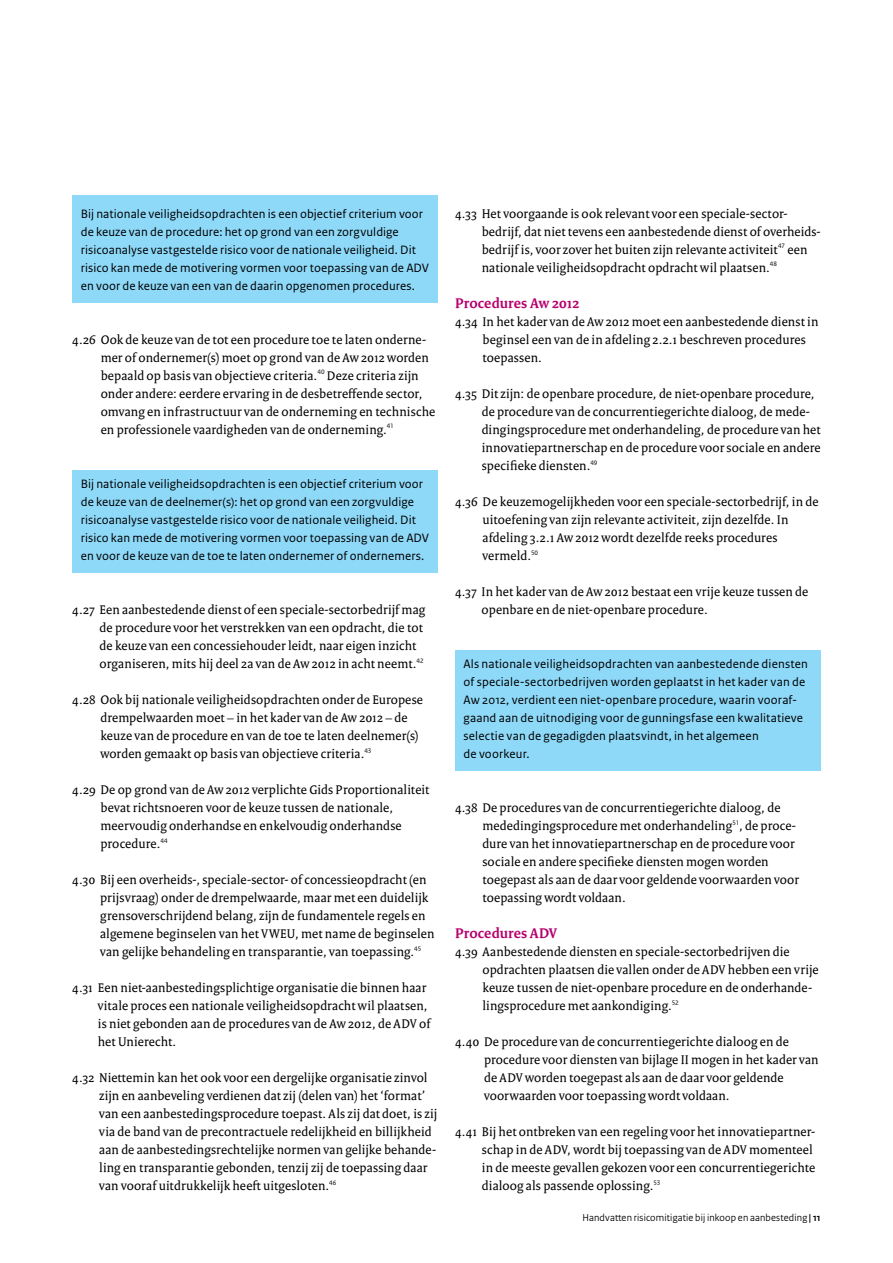
<style>
.page{position:relative;width:893px;height:1263px;background:#fff}
.page>*{position:absolute;margin:0;border:0;box-sizing:border-box;transform-origin:0 0}
.t1{font:700 15px "Rijksoverheid Serif";letter-spacing:.005em;color:#b6006d}
.t2{font:13.5px/18px "Rijksoverheid Serif";letter-spacing:.01em;color:#000}
.t3{font:12.75px/18px "Rijksoverheid Sans Text";letter-spacing:.01em;color:#000}
.t4{font:10.5px "Rijksoverheid Sans Heading";letter-spacing:.015em;color:#000}
.s1{font-weight:700}
</style>
<div class="page">
<div style="left:72px;top:195px;width:366px;height:108px;background:#8ed8f8"></div>
<div style="left:72px;top:470px;width:366px;height:103px;background:#8ed8f8"></div>
<div style="left:455px;top:650px;width:366px;height:121px;background:#8ed8f8"></div>
<p class="t3" style="left:81px;top:205px;width:350px">Bij nationale veiligheidsopdrachten is een objectief criterium voor de keuze van de procedure: het op grond van een zorgvuldige risicoanalyse vastgestelde risico voor de nationale veiligheid. Dit risico kan mede de motivering vormen voor toepassing van de ADV en voor de keuze van een van de daarin opgenomen procedures.</p>
<p class="t2" style="left:101px;top:330px;width:336px;text-indent:-28px">4.26 Ook de keuze van de tot een procedure toe te laten onderne&shy;mer of ondernemer(s) moet op grond van de Aw 2012 worden bepaald op basis van objectieve criteria.<sup>40</sup> Deze criteria zijn onder andere: eerdere ervaring in de desbetreffende sector, omvang en infrastructuur van de onderneming en technische en professionele vaardigheden van de onderneming.<sup>41</sup></p>
<p class="t3" style="left:81px;top:475px;width:350px">Bij nationale veiligheidsopdrachten is een objectief criterium voor de keuze van de deelnemer(s): het op grond van een zorgvuldige risicoanalyse vastgestelde risico voor de nationale veiligheid. Dit risico kan mede de motivering vormen voor toepassing van de ADV en voor de keuze van de toe te laten ondernemer of ondernemers.</p>
<p class="t2" style="left:100px;top:600px;width:327px;text-indent:-27px">4.27 Een aanbestedende dienst of een speciale-sectorbedrijf mag de procedure voor het verstrekken van een opdracht, die tot de keuze van een concessiehouder leidt, naar eigen inzicht organiseren, mits hij deel 2a van de Aw 2012 in acht neemt.<sup>42</sup></p>
<p class="t2" style="left:100px;top:690px;width:324px;text-indent:-28px">4.28 Ook bij nationale veiligheidsopdrachten onder de Europese drempelwaarden moet – in het kader van de Aw 2012 – de keuze van de procedure en van de toe te laten deelnemer(s) worden gemaakt op basis van objectieve criteria.<sup>43</sup></p>
<p class="t2" style="left:100px;top:780px;width:330px;text-indent:-28px">4.29 De op grond van de Aw 2012 verplichte Gids Proportionaliteit bevat richtsnoeren voor de keuze tussen de nationale, meervoudig onderhandse en enkelvoudig onderhandse procedure.<sup>44</sup></p>
<p class="t2" style="left:100px;top:870px;width:336px;text-indent:-28px">4.30 Bij een overheids-, speciale-sector- of concessieopdracht (en prijsvraag) onder de drempelwaarde, maar met een duidelijk grensoverschrijdend belang, zijn de fundamentele regels en algemene beginselen van het VWEU, met name de beginselen van gelijke behandeling en transparantie, van toepassing.<sup>45</sup></p>
<p class="t2" style="left:98px;top:978px;width:334px;text-indent:-26px">4.31 Een niet-aanbestedingsplichtige organisatie die binnen haar vitale proces een nationale veiligheidsopdracht wil plaatsen, is niet gebonden aan de procedures van de Aw 2012, de ADV of het Unierecht.</p>
<p class="t2" style="left:99px;top:1068px;width:340px;text-indent:-27px">4.32 Niettemin kan het ook voor een dergelijke organisatie zinvol zijn en aanbeveling verdienen dat zij (delen van) het ‘format’ van een aanbestedingsprocedure toepast. Als zij dat doet, is zij via de band van de precontractuele redelijkheid en billijkheid aan de aanbestedingsrechtelijke normen van gelijke behande&shy;ling en transparantie gebonden, tenzij zij de toepassing daar van vooraf uitdrukkelijk heeft uitgesloten.<sup>46</sup></p>
<p class="t2" style="left:482px;top:204px;width:340px;text-indent:-27px">4.33 Het voorgaande is ook relevant voor een speciale-sector&shy;bedrijf, dat niet tevens een aanbestedende dienst of overheids&shy;bedrijf is, voor zover het buiten zijn relevante activiteit<sup>47</sup> een nationale veiligheidsopdracht opdracht wil plaatsen.<sup>48</sup></p>
<p class="t1" style="left:455px;top:294px;width:126px">Procedures Aw 2012</p>
<p class="t2" style="left:482px;top:312px;width:338px;text-indent:-27px">4.34 In het kader van de Aw 2012 moet een aanbestedende dienst in beginsel een van de in afdeling 2.2.1 beschreven procedures toepassen.</p>
<p class="t2" style="left:482px;top:384px;width:340px;text-indent:-27px">4.35 Dit zijn: de openbare procedure, de niet-openbare procedure, de procedure van de concurrentiegerichte dialoog, de mede&shy;dingingsprocedure met onderhandeling, de procedure van het innovatiepartnerschap en de procedure voor sociale en andere specifieke diensten.<sup>49</sup></p>
<p class="t2" style="left:483px;top:492px;width:338px;text-indent:-28px">4.36 De keuzemogelijkheden voor een speciale-sectorbedrijf, in de uitoefening van zijn relevante activiteit, zijn dezelfde. In afdeling 3.2.1 Aw 2012 wordt dezelfde reeks procedures vermeld.<sup>50</sup></p>
<p class="t2" style="left:482px;top:582px;width:328px;text-indent:-27px">4.37 In het kader van de Aw 2012 bestaat een vrije keuze tussen de openbare en de niet-openbare procedure.</p>
<p class="t3" style="left:463px;top:655px;width:346px">Als nationale veiligheidsopdrachten van aanbestedende diensten of speciale-sectorbedrijven worden geplaatst in het kader van de Aw 2012, verdient een niet-openbare procedure, waarin vooraf&shy;gaand aan de uitnodiging voor de gunningsfase een kwalitatieve selectie van de gegadigden plaatsvindt, in het algemeen<br>de voorkeur.</p>
<p class="t2" style="left:482px;top:798px;width:318px;text-indent:-27px">4.38 De procedures van de concurrentiegerichte dialoog, de mededingingsprocedure met onderhandeling<sup>51</sup>, de proce&shy;dure van het innovatiepartnerschap en de procedure voor sociale en andere specifieke diensten mogen worden toegepast als aan de daar voor geldende voorwaarden voor toepassing wordt voldaan.</p>
<p class="t1" style="left:455px;top:924px;width:104px">Procedures ADV</p>
<p class="t2" style="left:482px;top:942px;width:338px;text-indent:-27px">4.39 Aanbestedende diensten en speciale-sectorbedrijven die opdrachten plaatsen die vallen onder de ADV hebben een vrije keuze tussen de niet-openbare procedure en de onderhande&shy;lingsprocedure met aankondiging.<sup>52</sup></p>
<p class="t2" style="left:484px;top:1032px;width:336px;text-indent:-29px">4.40 De procedure van de concurrentiegerichte dialoog en de procedure voor diensten van bijlage II mogen in het kader van de ADV worden toegepast als aan de daar voor geldende voorwaarden voor toepassing wordt voldaan.</p>
<p class="t2" style="left:482px;top:1122px;width:335px;text-indent:-27px">4.41 Bij het ontbreken van een regeling voor het innovatiepartner&shy;schap in de ADV, wordt bij toepassing van de ADV momenteel in de meeste gevallen gekozen voor een concurrentiegerichte dialoog als passende oplossing.<sup>53</sup></p>
<p class="t4" style="left:582px;top:1211px;width:240px">Handvatten risicomitigatie bij inkoop en aanbesteding <span class="s1">| 11</span></p>
</div>
